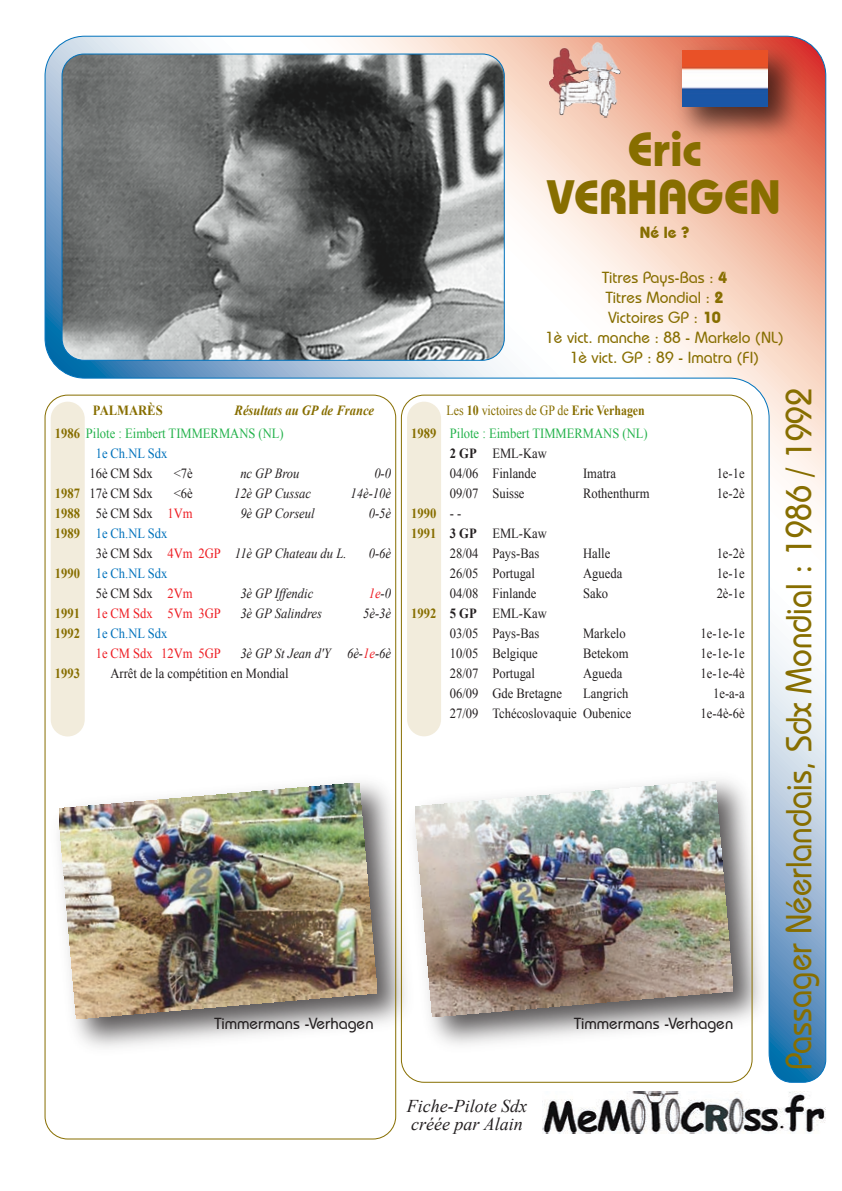
<style>
.page{position:relative;width:842px;height:1191px;background:#fff}
.page>*{position:absolute;margin:0;border:0;box-sizing:border-box;transform-origin:0 0}
.t1{font:700 48px/48px "Bauhaus IT Cby BT";color:#876e00;text-align:center}
.t2{font:500 36px "Bauhaus IT Cby BT";color:#876e00;scale:.9 1}
.t3{font:italic 18px/18px "Times New Roman";color:#231f20}
.t4{font:500 16px/20px "Bauhaus IT Cby BT";color:#876e00;text-align:center}
.t5{font:500 16px "Bauhaus IT Cby BT";color:#231f20}
.t6{font:700 16px "Bauhaus IT Cby BT";color:#876e00}
.t7{font:14px/20px "Times New Roman";color:#231f20;scale:.9 1}
.t8{font:italic 14px/20px "Times New Roman";color:#231f20;scale:.9 1}
.t9{font:14px/20px "Times New Roman";color:#23b24b;scale:.9 1}
.t10{font:700 14px/20px "Times New Roman";color:#876e00;scale:.9 1}
.t11{font:14px "Times New Roman";color:#876e00;scale:.85 1}
.t12{font:14px/20px "Times New Roman";color:#0072bc;scale:.9 1}
.t13{font:14px "Times New Roman";color:#ee1d23;scale:.9 1}
.t14{font:italic 700 14px "Times New Roman";color:#876e00;scale:.9 1}
.t15{font:italic 14px "Times New Roman";color:#ee1d23;scale:.9 1}
.s1{font-weight:700}
.s2{font-weight:700;color:#876e00}
.s3{color:#0072bc}
.s4{color:#ee1d23}
.s5{font-style:normal;color:#0072bc}
.s6{font-style:normal}
.s7{font-style:normal;color:#ee1d23}
.s8{color:#231f20}
.s9{font-style:italic}
.s10{font-style:italic;color:#ee1d23}
.s11{font-weight:700;color:#231f20}
</style>
<div class="page">
<svg style="left:44px;top:414px;width:353px;height:725px"></svg>
<img style="left:542px;top:1091px;width:284px;height:42px">
<img style="left:45px;top:36px;width:781px;height:1046px">
<img style="left:545px;top:38px;width:80px;height:80px">
<img style="left:665px;top:35px;width:148px;height:117px">
<img style="left:682px;top:50px;width:85px;height:57px">
<h1 class="t1" style="left:547px;top:125px;width:235px">Eric<br>VERHAGEN</h1>
<p class="t6" style="left:640px;top:222px;width:51px">Né le ?</p>
<p class="t4" style="left:545px;top:267px;width:240px">Titres Pays-Bas : <span class="s1">4<br></span>Titres Mondial : <span class="s1">2<br></span>Victoires GP : <span class="s1">10<br></span>1è vict. manche : 88 - Markelo (NL)<br>1è vict. GP : 89 - Imatra (FI)</p>
<p class="t10" style="left:93px;top:400px;width:79px">PALMARÈS</p>
<p class="t14" style="left:235px;top:400px;width:157px">Résultats au GP de France</p>
<p class="t11" style="left:447px;top:401px;width:235px">Les <span class="s1">10</span> victoires de GP de <span class="s1">Eric Verhagen</span></p>
<p class="t9" style="left:96px;top:423px;width:210px;text-indent:-41px"><span class="s2">1986</span> Pilote : Eimbert TIMMERMANS (NL)<br><span class="s3">1e Ch.NL Sdx</span></p>
<p class="t7" style="left:89px;top:463px;width:72px">16è CM Sdx</p>
<p class="t7" style="left:174px;top:463px;width:23px">&lt;7è</p>
<p class="t8" style="left:240px;top:463px;width:67px">nc GP Brou</p>
<p class="t8" style="left:374px;top:463px;width:20px">0-0</p>
<p class="t7" style="left:89px;top:483px;width:72px">17è CM Sdx</p>
<p class="t7" style="left:174px;top:483px;width:23px">&lt;6è</p>
<p class="t8" style="left:234px;top:483px;width:87px">12è GP Cussac</p>
<p class="t8" style="left:351px;top:483px;width:47px">14è-10è</p>
<p class="t7" style="left:96px;top:503px;width:109px">5è CM Sdx <span class="s4">1Vm</span></p>
<p class="t8" style="left:240px;top:503px;width:84px">9è GP Corseul</p>
<p class="t8" style="left:369px;top:503px;width:26px">0-5è</p>
<p class="t8" style="left:96px;top:523px;width:280px"><span class="s5">1e Ch.NL Sdx<br></span><span class="s6">3è CM Sdx</span> <span class="s7">4Vm 2GP</span> 11è GP Chateau du L.</p>
<p class="t10" style="left:55px;top:483px;width:29px;text-align:justify">1987<br>1988<br>1989</p>
<p class="t10" style="left:55px;top:563px;width:29px">1990</p>
<p class="t10" style="left:55px;top:603px;width:29px">1991<br>1992</p>
<p class="t10" style="left:55px;top:663px;width:29px">1993</p>
<p class="t8" style="left:369px;top:543px;width:26px">0-6è</p>
<p class="t12" style="left:96px;top:563px;width:109px">1e Ch.NL Sdx<br><span class="s8">5è CM Sdx</span> <span class="s4">2Vm</span></p>
<p class="t8" style="left:240px;top:583px;width:83px">3è GP Iffendic</p>
<p class="t15" style="left:369px;top:583px;width:26px">1e<span class="s8">-0</span></p>
<p class="t13" style="left:96px;top:603px;width:140px">1e CM Sdx 5Vm 3GP</p>
<p class="t8" style="left:240px;top:603px;width:92px">3è GP Salindres</p>
<p class="t8" style="left:363px;top:603px;width:33px">5è-3è</p>
<p class="t12" style="left:96px;top:623px;width:81px">1e Ch.NL Sdx</p>
<p class="t13" style="left:96px;top:643px;width:140px">1e CM Sdx 12Vm 5GP</p>
<p class="t7" style="left:110px;top:643px;width:313px;text-indent:130px"><span class="s9">3è GP St Jean d'Y 6è-</span><span class="s10">1e</span><span class="s9">-6è<br></span>Arrêt de la compétition en Mondial</p>
<p class="t10" style="left:411px;top:423px;width:29px">1989</p>
<p class="t10" style="left:411px;top:503px;width:29px">1990<br>1991</p>
<p class="t10" style="left:411px;top:603px;width:29px">1992</p>
<p class="t9" style="left:450px;top:423px;width:221px">Pilote : Eimbert TIMMERMANS (NL)<br><span class="s11">2 GP</span> <span class="s8">EML-Kaw<br>04/06 Finlande</span></p>
<p class="t7" style="left:583px;top:463px;width:38px">Imatra</p>
<p class="t7" style="left:717px;top:463px;width:33px">1e-1e</p>
<p class="t7" style="left:450px;top:483px;width:85px">09/07 Suisse</p>
<p class="t7" style="left:583px;top:483px;width:75px">Rothenthurm</p>
<p class="t7" style="left:717px;top:483px;width:33px">1e-2è</p>
<p class="t7" style="left:450px;top:503px;width:109px">- -<br><span class="s1">3 GP</span> EML-Kaw<br>28/04 Pays-Bas</p>
<p class="t7" style="left:583px;top:543px;width:32px">Halle</p>
<p class="t7" style="left:717px;top:543px;width:33px">1e-2è</p>
<p class="t7" style="left:450px;top:563px;width:96px">26/05 Portugal</p>
<p class="t7" style="left:583px;top:563px;width:45px">Agueda</p>
<p class="t7" style="left:717px;top:563px;width:33px">1e-1e</p>
<p class="t7" style="left:450px;top:583px;width:98px">04/08 Finlande</p>
<p class="t7" style="left:583px;top:583px;width:29px">Sako</p>
<p class="t7" style="left:717px;top:583px;width:33px">2è-1e</p>
<p class="t7" style="left:450px;top:603px;width:109px"><span class="s1">5 GP</span> EML-Kaw<br>03/05 Pays-Bas</p>
<p class="t7" style="left:583px;top:623px;width:49px">Markelo</p>
<p class="t7" style="left:701px;top:623px;width:50px">1e-1e-1e</p>
<p class="t7" style="left:450px;top:643px;width:99px">10/05 Belgique</p>
<p class="t7" style="left:583px;top:643px;width:52px">Betekom</p>
<p class="t7" style="left:701px;top:643px;width:50px">1e-1e-1e</p>
<p class="t7" style="left:450px;top:663px;width:96px">28/07 Portugal</p>
<p class="t7" style="left:583px;top:663px;width:45px">Agueda</p>
<p class="t7" style="left:701px;top:663px;width:50px">1e-1e-4è</p>
<p class="t7" style="left:450px;top:683px;width:126px">06/09 Gde Bretagne</p>
<p class="t7" style="left:583px;top:683px;width:52px">Langrich</p>
<p class="t7" style="left:713px;top:683px;width:36px">1e-a-a</p>
<p class="t7" style="left:450px;top:703px;width:203px">27/09 Tchécoslovaquie Oubenice</p>
<p class="t7" style="left:701px;top:703px;width:50px">1e-4è-6è</p>
<p class="t5" style="left:214px;top:1013px;width:161px">Timmermans -Verhagen</p>
<p class="t5" style="left:574px;top:1013px;width:161px">Timmermans -Verhagen</p>
<p class="t3" style="left:407px;top:1096px;width:122px">Fiche-Pilote Sdx créée par Alain</p>
<h2 class="t2" style="left:777px;top:1069px;width:758px;rotate:-90deg">Passager Néerlandais, Sdx Mondial : 1986 / 1992</h2>
</div>
